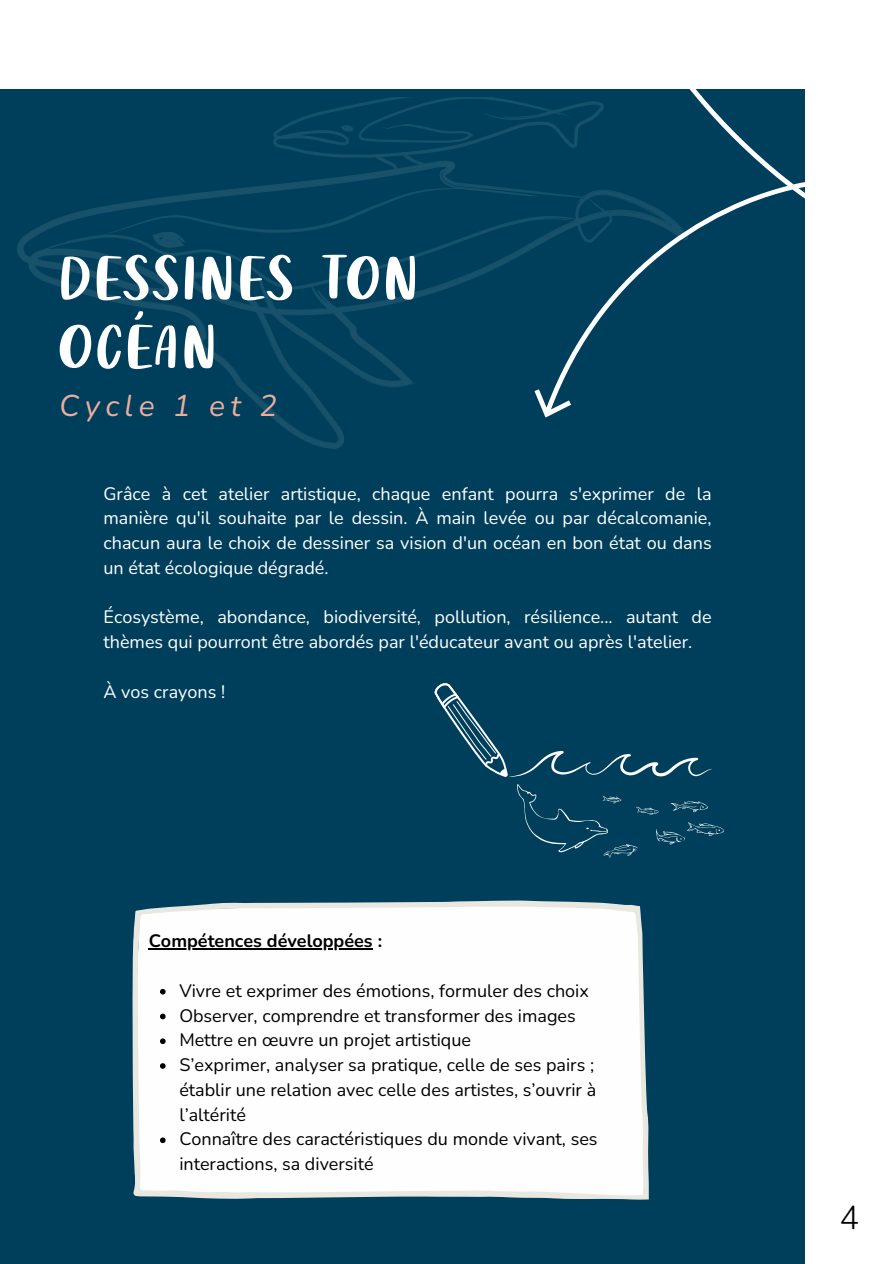
<style>
.page{position:relative;width:894px;height:1264px;background:#fff}
.page>*{position:absolute;margin:0;border:0;box-sizing:border-box;transform-origin:0 0}
.t1{font:60px/68.7px "Twist Jelly Demo";letter-spacing:.055em;color:#fff}
.t2{font:300 33px "Nunito";color:#000}
.t3{font:italic 30px "Nunito";letter-spacing:.175em;color:#eaad9e}
.t4{font:18px/24.8px "Nunito";color:#fff;text-align:justify}
.t5{font:18px/24.8px "Nunito";color:#000;text-align:justify}
.t6{font:700 18px "Nunito";color:#000}
</style>
<div class="page">
<div style="left:0;top:89px;width:804px;height:1174px;background:#003f5b"></div>
<img style="left:18px;top:98px;width:372px;height:350px">
<svg style="left:390px;top:89px;width:415px;height:435px"></svg>
<svg style="left:434px;top:683px;width:277px;height:94px"></svg>
<svg style="left:132px;top:900px;width:516px;height:299px;background:#f6f8f8"></svg>
<hr style="left:149px;top:948px;width:223px;height:1px;background:#000">
<svg style="left:160px;top:988px;width:5px;height:6px"></svg>
<svg style="left:160px;top:1013px;width:5px;height:6px"></svg>
<svg style="left:160px;top:1038px;width:5px;height:6px"></svg>
<svg style="left:160px;top:1063px;width:5px;height:5px"></svg>
<svg style="left:160px;top:1137px;width:5px;height:6px"></svg>
<svg style="left:517px;top:784px;width:207px;height:74px"></svg>
<h2 class="t1" style="left:59px;top:242px;width:361px">DESSINES TON<br>OCÉAN</h2>
<p class="t3" style="left:59px;top:385px;width:219px">Cycle 1 et 2</p>
<p class="t4" style="left:103px;top:481px;width:609px">Grâce à cet atelier artistique, chaque enfant pourra s'exprimer de la manière qu'il souhaite par le dessin. À main levée ou par décalcomanie, chacun aura le choix de dessiner sa vision d'un océan en bon état ou dans un état écologique dégradé.</p>
<p class="t4" style="left:103px;top:605px;width:609px">Écosystème, abondance, biodiversité, pollution, résilience... autant de thèmes qui pourront être abordés par l'éducateur avant ou après l'atelier.</p>
<h1 class="t4" style="left:103px;top:679px;width:123px">À vos crayons !</h1>
<p class="t6" style="left:149px;top:929px;width:235px">Compétences développées :</p>
<p class="t5" style="left:179px;top:978px;width:411px">Vivre et exprimer des émotions, formuler des choix</p>
<p class="t5" style="left:179px;top:1003px;width:398px">Observer, comprendre et transformer des images</p>
<p class="t5" style="left:179px;top:1027px;width:293px">Mettre en œuvre un projet artistique</p>
<p class="t5" style="left:179px;top:1052px;width:418px">S’exprimer, analyser sa pratique, celle de ses pairs ; établir une relation avec celle des artistes, s’ouvrir à l’altérité</p>
<p class="t5" style="left:179px;top:1126px;width:419px">Connaître des caractéristiques du monde vivant, ses interactions, sa diversité</p>
<h3 class="t2" style="left:839px;top:1196px;width:21px">4</h3>
</div>
